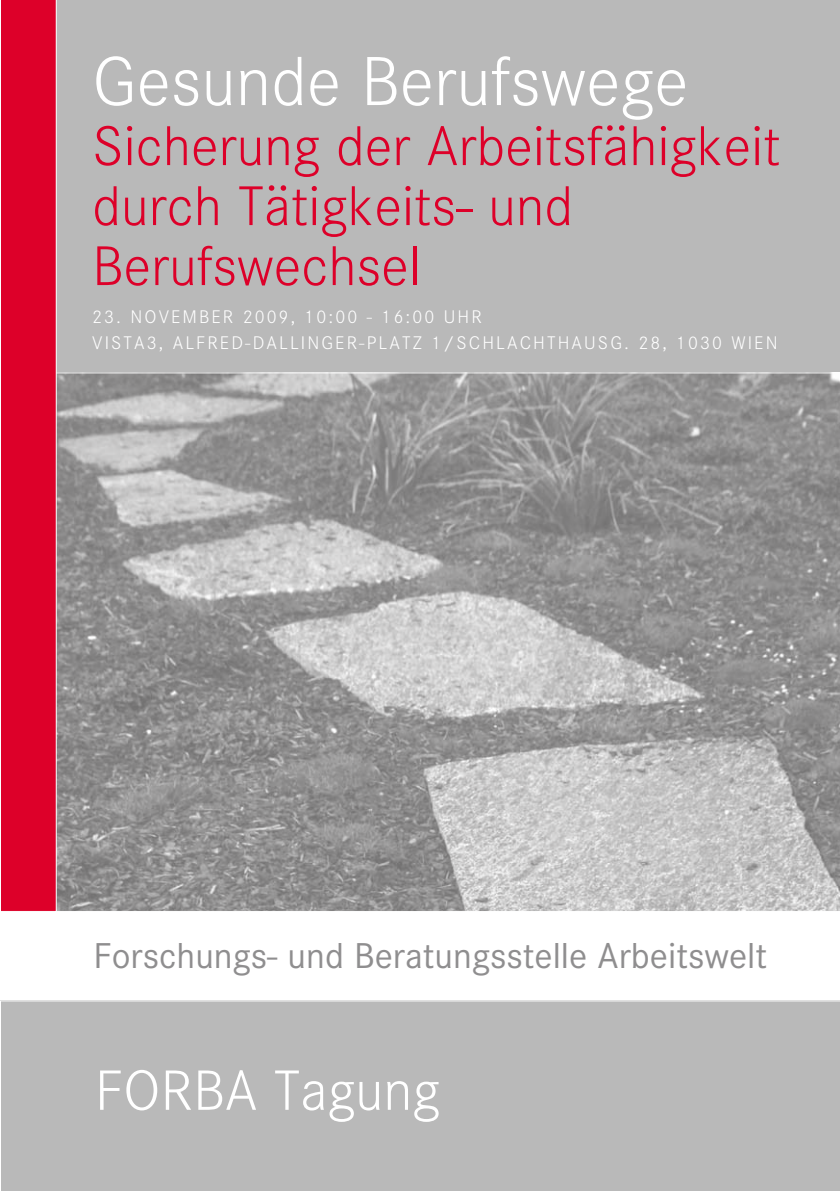
<style>
.page{position:relative;width:840px;height:1191px;background:#fff}
.page>*{position:absolute;margin:0;border:0;box-sizing:border-box;transform-origin:0 0}
.t1{font:300 72px "Corporate S";color:#fff}
.t2{font:300 59px "Corporate S";color:#fff}
.t3{font:300 58px/60px "Corporate S";color:#dd0029}
.t4{font:37.4px "Corporate S";color:#8f8e8f}
.t5{font:300 19px/26px "Corporate S";letter-spacing:.11em;color:#fff}
</style>
<div class="page">
<div style="left:0;top:1000px;width:839px;height:191px;background:#b9b9b9"></div>
<div style="left:57px;top:0;width:782px;height:372px;background:#b9b9b9"></div>
<svg style="left:57px;top:372px;width:782px;height:539px;background:#a2a1a1"></svg>
<div style="left:1px;top:0;width:56px;height:911px;background:#dd0029"></div>
<h1 class="t1" style="left:92px;top:42px;width:597px">Gesunde Berufswege</h1>
<h3 class="t3" style="left:92px;top:117px;width:689px">Sicherung der Arbeitsfähigkeit durch Tätigkeits- und<br>Berufswechsel</h3>
<p class="t5" style="left:92px;top:304px;width:391px">23. November 2009, 10:00 - 16:00 Uhr<br>Vista</p>
<p class="t5" style="left:147px;top:330px;width:438px">3, Alfred-Dalling er-Platz 1/Schlachthausg</p>
<p class="t5" style="left:623px;top:330px;width:152px">. 28, 1030 Wien</p>
<h3 class="t4" style="left:94px;top:935px;width:674px">Forschungs- und Beratungsstelle Arbeitswelt</h3>
<h2 class="t2" style="left:95px;top:1058px;width:346px">FORBA Tagung</h2>
</div>
